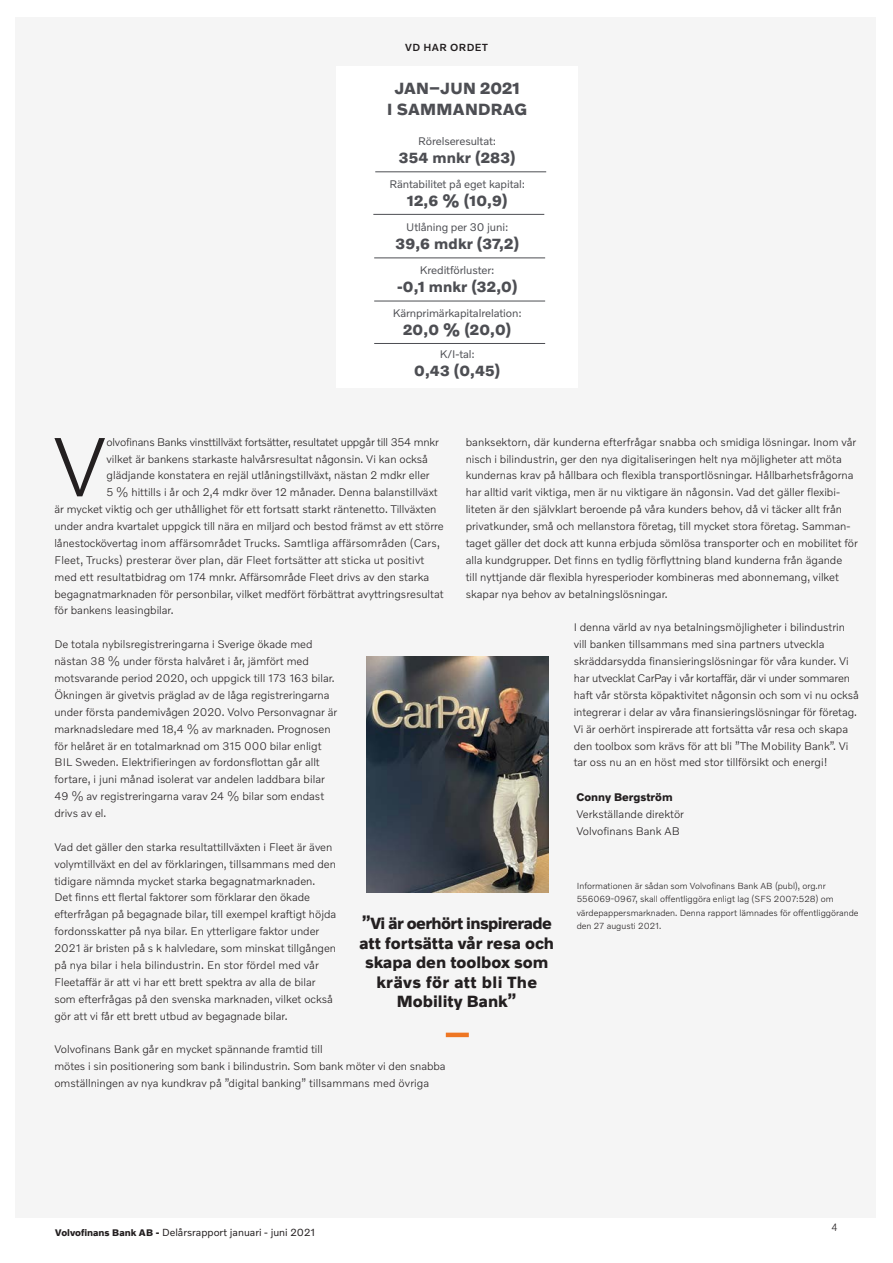
<style>
.page{position:relative;width:893px;height:1263px;background:#fff}
.page>*{position:absolute;margin:0;border:0;box-sizing:border-box;transform-origin:0 0}
.BRÖD_INDRAG_Volvo{font:300 85.5px "Volvo Novum";color:#231f20}
.Citat_Novum_11_pkt{font:700 16.5px/19.5px "Volvo Novum";color:#231f20;text-align:center}
.Citat_Novum_11_pkt-2{font:700 16.5px/21px "Volvo Novum";letter-spacing:.02em;color:#4d4e53;text-align:center}
.Ingress_Novum_8_5{font:700 15px "Volvo Novum";letter-spacing:.01em;color:#4d4e53}
.BRÖD_INDRAG_Volvo-2{font:300 11.25px/16.8px "Volvo Novum";color:#231f20}
.t1{font:11.25px "Volvo Novum";letter-spacing:-.01em;color:#4d4e53}
.BRÖD_INDRAG_Volvo-3{font:300 11.25px "Volvo Novum";letter-spacing:.02em;color:#231f20}
.BRÖD_INDRAG_Volvo-4{font:300 11.25px "Volvo Novum";letter-spacing:-.02em;color:#231f20}
.BRÖD_Volvo_Novum_7{font:300 11.25px "Volvo Novum";color:#231f20}
.BRÖD_Volvo_Novum_7-2{font:700 11.25px "Volvo Novum";color:#231f20}
.t2{font:10.5px "Volvo Novum";color:#231f20}
.t3{font:500 10.5px "Volvo Novum";letter-spacing:.04em;color:#231f20}
.t4{font:300 10.5px "Volvo Sans Pro";color:#231f20}
.BRÖD_Volvo_Sans_Pr{font:300 9px/13.5px "Volvo Novum";color:#231f20}
.s1{font-weight:700;font-size:9.75px}
</style>
<div class="page">
<div style="left:16px;top:17px;width:860px;height:1200px;background:#f5f5f5"></div>
<img style="left:366px;top:656px;width:182px;height:236px">
<hr style="left:446px;top:1033px;width:23px;height:4px;background:#ee7623">
<div style="left:336px;top:66px;width:242px;height:322px;background:#fff"></div>
<hr style="left:373px;top:214px;width:171px;height:1px;background:#4d4e53">
<hr style="left:374px;top:257px;width:171px;height:1px;background:#4d4e53">
<hr style="left:375px;top:171px;width:171px;height:1px;background:#4d4e53">
<hr style="left:374px;top:301px;width:171px;height:1px;background:#4d4e53">
<hr style="left:374px;top:343px;width:171px;height:1px;background:#4d4e53">
<p class="t3" style="left:405px;top:40px;width:84px">VD HAR ORDET</p>
<p class="Citat_Novum_11_pkt-2" style="left:387px;top:77px;width:142px">JAN–JUN 2021<br>I SAMMANDRAG</p>
<p class="t1" style="left:418px;top:134px;width:80px">Rörelseresultat:</p>
<p class="Ingress_Novum_8_5" style="left:399px;top:148px;width:118px">354 mnkr (283)</p>
<p class="t1" style="left:389px;top:177px;width:137px">Räntabilitet på eget kapital:</p>
<p class="Ingress_Novum_8_5" style="left:407px;top:191px;width:102px">12,6 % (10,9)</p>
<p class="t1" style="left:406px;top:220px;width:104px">Utlåning per 30 juni:</p>
<p class="Ingress_Novum_8_5" style="left:395px;top:234px;width:125px">39,6 mdkr (37,2)</p>
<p class="t1" style="left:420px;top:263px;width:76px">Kreditförluster:</p>
<p class="Ingress_Novum_8_5" style="left:397px;top:277px;width:122px">-0,1 mnkr (32,0)</p>
<p class="t1" style="left:393px;top:306px;width:130px">Kärnprimärkapitalrelation:</p>
<p class="Ingress_Novum_8_5" style="left:403px;top:320px;width:110px">20,0 % (20,0)</p>
<p class="t1" style="left:440px;top:347px;width:37px">K/I-tal:</p>
<p class="Ingress_Novum_8_5" style="left:414px;top:362px;width:88px">0,43 (0,45)</p>
<p class="BRÖD_INDRAG_Volvo" style="left:53px;top:413px;width:55px">V</p>
<p class="BRÖD_INDRAG_Volvo-4" style="left:107px;top:435px;width:334px">olvofinans Banks vinsttillväxt fortsätter, resultatet uppgår till 354 mnkr</p>
<p class="BRÖD_INDRAG_Volvo-2" style="left:466px;top:433px;width:394px">banksektorn, där kunderna efterfrågar snabba och smidiga lösningar. Inom vår nisch i bilindustrin, ger den nya digitaliseringen helt nya möjligheter att möta kundernas krav på hållbara och flexibla transportlösningar. Hållbarhetsfrågorna har alltid varit viktiga, men är nu viktigare än någonsin. Vad det gäller flexibi&shy;liteten är den självklart beroende på våra kunders behov, då vi täcker allt från privatkunder, små och mellanstora företag, till mycket stora företag. Samman&shy;taget gäller det dock att kunna erbjuda sömlösa transporter och en mobilitet för alla kundgrupper. Det finns en tydlig förflyttning bland kunderna från ägande<br>till nyttjande där flexibla hyresperioder kombineras med abonnemang, vilket skapar nya behov av betalningslösningar.</p>
<p class="BRÖD_INDRAG_Volvo-2" style="left:574px;top:619px;width:287px">I denna värld av nya betalningsmöjligheter i bilindustrin vill banken tillsammans med sina partners utveckla skräddarsydda finansieringslösningar för våra kunder. Vi har utvecklat CarPay i vår kortaffär, där vi under sommaren haft vår största köpaktivitet någonsin och som vi nu också integrerar i delar av våra finansieringslösningar för företag.<br>Vi är oerhört inspirerade att fortsätta vår resa och skapa den toolbox som krävs för att bli ”The Mobility Bank”. Vi tar oss nu an en höst med stor tillförsikt och energi!</p>
<p class="BRÖD_INDRAG_Volvo-2" style="left:107px;top:450px;width:323px">vilket är bankens starkaste halvårsresultat någonsin. Vi kan också</p>
<p class="BRÖD_INDRAG_Volvo-2" style="left:107px;top:467px;width:325px">glädjande konstatera en rejäl utlåningstillväxt, nästan 2 mdkr eller</p>
<p class="BRÖD_INDRAG_Volvo-2" style="left:107px;top:484px;width:333px">5 % hittills i år och 2,4 mdkr över 12 månader. Denna balanstillväxt</p>
<p class="BRÖD_INDRAG_Volvo-2" style="left:54px;top:500px;width:384px">är mycket viktig och ger uthållighet för ett fortsatt starkt räntenetto. Tillväxten</p>
<p class="BRÖD_INDRAG_Volvo-2" style="left:54px;top:517px;width:391px">under andra kvartalet uppgick till nära en miljard och bestod främst av ett större</p>
<p class="BRÖD_INDRAG_Volvo-3" style="left:54px;top:536px;width:387px">lånestockövertag inom affärsområdet Trucks. Samtliga affärsområden (Cars,</p>
<p class="BRÖD_INDRAG_Volvo-2" style="left:54px;top:551px;width:371px">Fleet, Trucks) presterar över plan, där Fleet fortsätter att sticka ut positivt</p>
<p class="BRÖD_INDRAG_Volvo-2" style="left:54px;top:568px;width:376px">med ett resultatbidrag om 174 mnkr. Affärsområde Fleet drivs av den starka</p>
<p class="BRÖD_INDRAG_Volvo-2" style="left:54px;top:585px;width:391px">begagnatmarknaden för personbilar, vilket medfört förbättrat avyttringsresultat</p>
<p class="BRÖD_INDRAG_Volvo-2" style="left:54px;top:602px;width:121px">för bankens leasingbilar.</p>
<p class="BRÖD_INDRAG_Volvo-2" style="left:54px;top:635px;width:284px">De totala nybilsregistreringarna i Sverige ökade med nästan 38 % under första halvåret i år, jämfört med motsvarande period 2020, och uppgick till 173 163 bilar.<br>Ökningen är givetvis präglad av de låga registreringarna under första pandemivågen 2020. Volvo Personvagnar är marknadsledare med 18,4 % av marknaden. Prognosen för helåret är en totalmarknad om 315 000 bilar enligt BIL Sweden. Elektrifieringen av fordonsflottan går allt fortare, i juni månad isolerat var andelen laddbara bilar 49 % av registreringarna varav 24 % bilar som endast drivs av el.</p>
<p class="BRÖD_INDRAG_Volvo-2" style="left:54px;top:838px;width:283px">Vad det gäller den starka resultattillväxten i Fleet är även volymtillväxt en del av förklaringen, tillsammans med den tidigare nämnda mycket starka begagnatmarknaden.<br>Det finns ett flertal faktorer som förklarar den ökade efterfrågan på begagnade bilar, till exempel kraftigt höjda fordonsskatter på nya bilar. En ytterligare faktor under 2021 är bristen på s k halvledare, som minskat tillgången på nya bilar i hela bilindustrin. En stor fördel med vår Fleetaffär är att vi har ett brett spektra av alla de bilar som efterfrågas på den svenska marknaden, vilket också gör att vi får ett brett utbud av begagnade bilar.</p>
<p class="BRÖD_INDRAG_Volvo-2" style="left:54px;top:1040px;width:393px">Volvofinans Bank går en mycket spännande framtid till<br>mötes i sin positionering som bank i bilindustrin. Som bank möter vi den snabba omställningen av nya kundkrav på ”digital banking” tillsammans med övriga</p>
<p class="BRÖD_Volvo_Novum_7-2" style="left:576px;top:790px;width:98px">Conny Bergström</p>
<p class="BRÖD_Volvo_Novum_7" style="left:576px;top:807px;width:109px">Verkställande direktör</p>
<p class="BRÖD_Volvo_Novum_7" style="left:576px;top:823px;width:105px">Volvofinans Bank AB</p>
<p class="BRÖD_Volvo_Sans_Pr" style="left:577px;top:878px;width:283px">Informationen är sådan som Volvofinans Bank AB (publ), org.nr 556069-0967, skall offentliggöra enligt lag (SFS 2007:528) om värdepappersmarknaden. Denna rapport lämnades för offentliggörande den 27 augusti 2021.</p>
<p class="Citat_Novum_11_pkt" style="left:359px;top:913px;width:196px">”Vi är oerhört inspirerade att fortsätta vår resa och skapa den toolbox som krävs för att bli The<br>Mobility Bank”</p>
<p class="t2" style="left:55px;top:1225px;width:261px"><span class="s1">Volvofinans Bank AB -</span> Delårsrapport januari - juni 2021</p>
<p class="t4" style="left:832px;top:1221px;width:8px">4</p>
</div>
